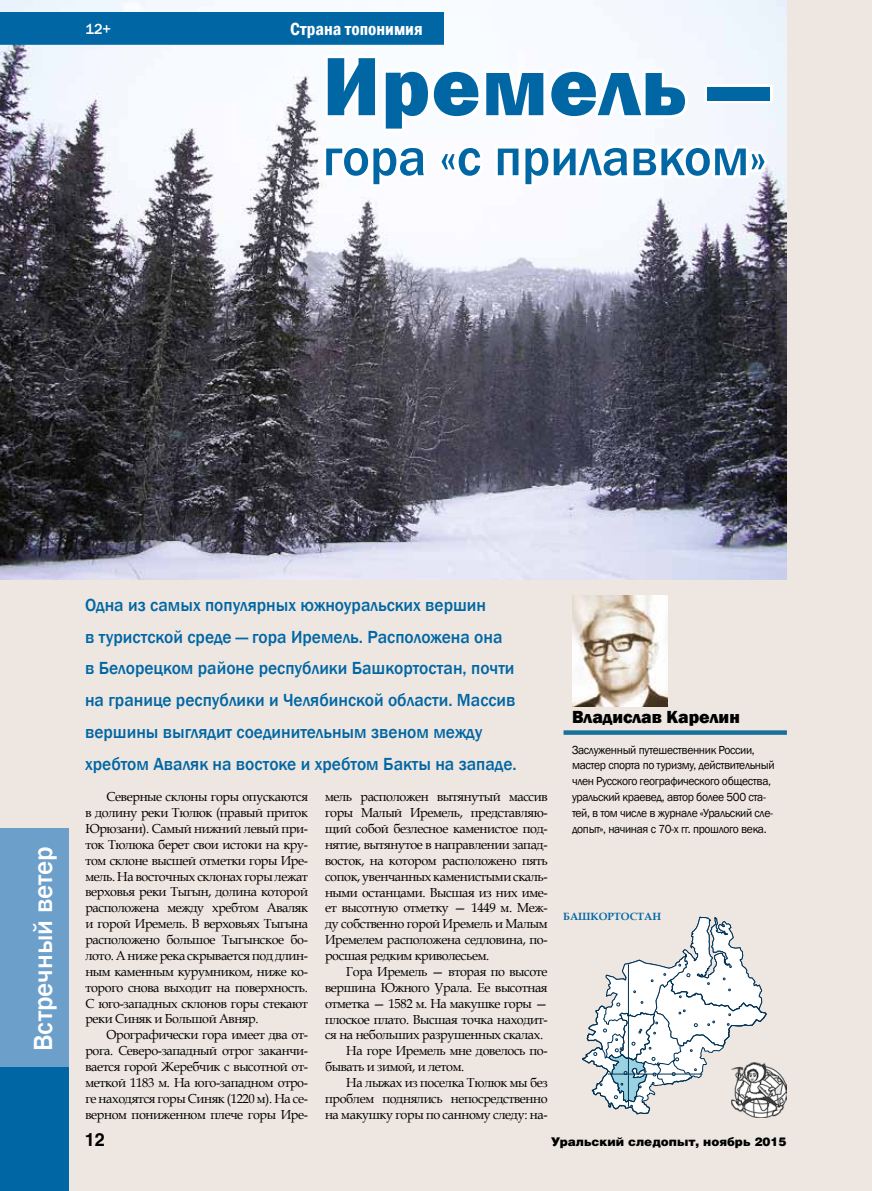
<style>
.page{position:relative;width:872px;height:1191px;background:#eee7e1}
.page>*{position:absolute;margin:0;border:0;box-sizing:border-box;transform-origin:0 0}
.t1{font:800 85.5px "Franklin Gothic";letter-spacing:.02em;color:#0066a4}
.t2{font:500 54px "Franklin Gothic";color:#0066a4}
.t3{font:500 27px "Franklin Gothic";color:#fff}
.t4{font:500 18px/31.8px "Franklin Gothic";color:#0066a4}
.t5{font:600 condensed 18px "Franklin Gothic";color:#fff}
.t6{font:800 18px "Franklin Gothic";color:#000}
.t7{font:700 18px "Helios";color:#000}
.t8{font:500 15px "Franklin Gothic";color:#fff}
.t9{font:13.05px "Book Antiqua";letter-spacing:-.03em;color:#000}
.t10{font:12px/15.9px "Franklin Gothic";letter-spacing:-.03em;color:#000}
.t11{font:12px "Helios Black C";color:#000}
.t12{font:700 10.5px "Book Antiqua";color:#0066a4}
</style>
<div class="page">
<img style="left:0;top:0;width:787px;height:579px">
<div style="left:0;top:828px;width:69px;height:363px;background:#6d9fcb"></div>
<div style="left:0;top:13px;width:444px;height:32px;background:#3183b6"></div>
<div style="left:0;top:1066px;width:69px;height:125px;background:#0066a4"></div>
<div style="left:0;top:13px;width:444px;height:31px;background:#0066a4"></div>
<svg style="left:582px;top:916px;width:185px;height:199px"></svg>
<div style="left:704px;top:84px;width:69px;height:19px;border:6px solid #fff"></div>
<div style="left:320px;top:46px;width:451px;height:145px;background:#fafcff"></div>
<hr style="left:628px;top:964px;width:1px;height:142px;background:#003354">
<hr style="left:607px;top:1073px;width:95px;height:1px;background:#003354">
<img style="left:731px;top:1062px;width:55px;height:56px">
<img style="left:572px;top:595px;width:95px;height:111px">
<div style="left:563px;top:730px;width:224px;height:5px;background:#18709b"></div>
<p class="t8" style="left:85px;top:20px;width:27px">12+</p>
<p class="t5" style="left:290px;top:17px;width:134px">Страна топонимия</p>
<p class="t1" style="left:323px;top:31px;width:445px">Иремель —</p>
<p class="t2" style="left:323px;top:124px;width:445px">гора «с прилавком»</p>
<h3 class="t5" style="left:337px;top:17px;width:87px">Экспедиц и</h3>
<p class="t3" style="left:27px;top:1051px;width:206px;rotate:-90deg">Встречный ветер</p>
<p class="t4" style="left:85px;top:589px;width:433px">Одна из самых популярных южноуральских вершин<br>в туристской среде — гора Иремель. Расположена она<br>в Белорецком районе республики Башкортостан, почти на границе республики и Челябинской области. Массив вершины выглядит соединительным звеном между хребтом Аваляк на востоке и хребтом Бакты на западе.</p>
<p class="t9" style="left:107px;top:787px;width:203px">Северные склоны горы опускаются</p>
<p class="t9" style="left:85px;top:803px;width:224px">в долину реки Тюлюк (правый приток</p>
<p class="t9" style="left:85px;top:819px;width:224px">Юрюзани). Самый нижний левый при-</p>
<p class="t9" style="left:85px;top:835px;width:224px">ток Тюлюка берет свои истоки на кру-</p>
<p class="t9" style="left:85px;top:851px;width:224px">том склоне высшей отметки горы Ире-</p>
<p class="t9" style="left:85px;top:867px;width:224px">мель. На восточных склонах горы лежат</p>
<p class="t9" style="left:85px;top:883px;width:224px">верховья реки Тыгын, долина которой</p>
<p class="t9" style="left:85px;top:898px;width:224px">расположена между хребтом Аваляк</p>
<p class="t9" style="left:85px;top:914px;width:224px">и горой Иремель. В верховьях Тыгына</p>
<p class="t9" style="left:85px;top:930px;width:224px">расположено большое Тыгынское бо-</p>
<p class="t9" style="left:85px;top:946px;width:224px">лото. А ниже река скрывается под длин-</p>
<p class="t9" style="left:85px;top:962px;width:224px">ным каменным курумником, ниже ко-</p>
<p class="t9" style="left:85px;top:978px;width:224px">торого снова выходит на поверхность.</p>
<p class="t9" style="left:85px;top:994px;width:224px">С юго-западных склонов горы стекают</p>
<p class="t9" style="left:85px;top:1010px;width:175px">реки Синяк и Большой Авняр.</p>
<p class="t9" style="left:107px;top:1025px;width:203px">Орографически гора имеет два от-</p>
<p class="t9" style="left:85px;top:1041px;width:224px">рога. Северо-западный отрог заканчи-</p>
<p class="t9" style="left:85px;top:1057px;width:224px">вается горой Жеребчик с высотной от-</p>
<p class="t9" style="left:85px;top:1073px;width:224px">меткой 1183 м. На юго-западном отро-</p>
<p class="t9" style="left:85px;top:1089px;width:224px">ге находятся горы Синяк (1220 м). На се-</p>
<p class="t9" style="left:85px;top:1105px;width:224px">верном пониженном плече горы Ире-</p>
<p class="t9" style="left:325px;top:787px;width:224px">мель расположен вытянутый массив</p>
<p class="t9" style="left:325px;top:803px;width:224px">горы Малый Иремель, представляю-</p>
<p class="t9" style="left:325px;top:819px;width:224px">щий собой безлесное каменистое под-</p>
<p class="t9" style="left:325px;top:835px;width:224px">нятие, вытянутое в направлении запад-</p>
<p class="t9" style="left:325px;top:851px;width:224px">восток, на котором расположено пять</p>
<p class="t9" style="left:325px;top:867px;width:224px">сопок, увенчанных каменистыми скаль-</p>
<p class="t9" style="left:325px;top:883px;width:224px">ными останцами. Высшая из них име-</p>
<p class="t9" style="left:325px;top:899px;width:224px">ет высотную отметку — 1449 м. Меж-</p>
<p class="t9" style="left:325px;top:914px;width:224px">ду собственно горой Иремель и Малым</p>
<p class="t9" style="left:325px;top:930px;width:224px">Иремелем расположена седловина, по-</p>
<p class="t9" style="left:325px;top:946px;width:166px">росшая редким криволесьем.</p>
<p class="t9" style="left:346px;top:962px;width:203px">Гора Иремель — вторая по высоте</p>
<p class="t9" style="left:325px;top:978px;width:224px">вершина Южного Урала. Ее высотная</p>
<p class="t9" style="left:325px;top:994px;width:224px">отметка — 1582 м. На макушке горы —</p>
<p class="t9" style="left:325px;top:1010px;width:224px">плоское плато. Высшая точка находит-</p>
<p class="t9" style="left:325px;top:1026px;width:220px">ся на небольших разрушенных скалах.</p>
<p class="t9" style="left:346px;top:1041px;width:203px">На горе Иремель мне довелось по-</p>
<p class="t9" style="left:325px;top:1057px;width:141px">бывать и зимой, и летом.</p>
<p class="t9" style="left:346px;top:1073px;width:203px">На лыжах из поселка Тюлюк мы без</p>
<p class="t9" style="left:325px;top:1089px;width:224px">проблем поднялись непосредственно</p>
<p class="t9" style="left:325px;top:1105px;width:224px">на макушку горы по санному следу: на-</p>
<p class="t6" style="left:572px;top:705px;width:169px">Владислав Карелин</p>
<p class="t10" style="left:572px;top:742px;width:204px">Заслуженный путешественник России, мастер спорта по туризму, действительный член Русского географического общества, уральский краевед, автор более 500 ста&shy;тей, в том числе в журнале «Уральский сле&shy;допыт», начиная с 70-х гг. прошлого века.</p>
<p class="t12" style="left:563px;top:909px;width:100px">Башкортостан</p>
<p class="t7" style="left:85px;top:1129px;width:22px">12</p>
<p class="t11" style="left:551px;top:1134px;width:237px">Уральский следопыт, ноябрь 2015</p>
</div>
